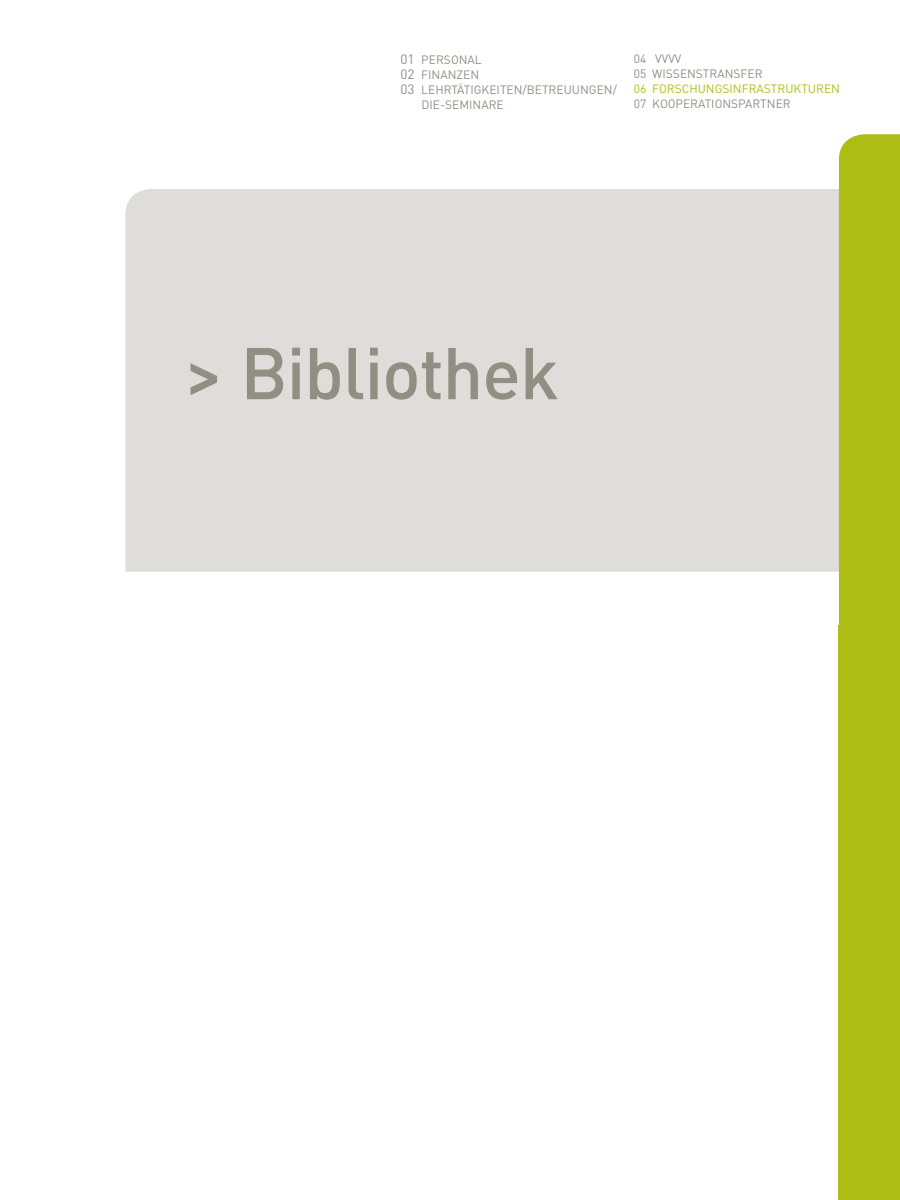
<style>
.page{position:relative;width:900px;height:1200px;background:#fff}
.page>*{position:absolute;margin:0;border:0;box-sizing:border-box;transform-origin:0 0}
.t1{font:500 72px "DIN Pro";letter-spacing:-.02em;color:#928e83}
.t2{font:12px/15px "DIN Pro";color:#928e83}
.t3{font:12px "DIN Pro";color:#aebd14}
.s1{font-size:13.5px}
</style>
<div class="page">
<div style="left:125px;top:189px;width:714px;height:383px;background:#deddda"></div>
<div style="left:839px;top:134px;width:61px;height:491px;background:#aebd14"></div>
<div style="left:839px;top:625px;width:61px;height:575px;background:#aebd14"></div>
<p class="t2" style="left:400px;top:51px;width:83px"><span class="s1">01</span> PERSONAL</p>
<p class="t2" style="left:400px;top:66px;width:80px"><span class="s1">02</span> FINANZEN</p>
<p class="t2" style="left:400px;top:81px;width:218px"><span class="s1">03</span> LEHRTÄTIGKEITEN/BETREUUNGEN/</p>
<p class="t2" style="left:421px;top:96px;width:84px">DIE-SEMINARE</p>
<p class="t2" style="left:634px;top:50px;width:130px">04 VVVV<br>05 WISSENSTRANSFER</p>
<p class="t3" style="left:634px;top:79px;width:208px">06 FORSCHUNGSINFRASTRUKTUREN</p>
<p class="t2" style="left:634px;top:95px;width:158px">07 KOOPERATIONSPARTNER</p>
<h1 class="t1" style="left:185px;top:315px;width:376px">&gt; Bibliothek</h1>
</div>
